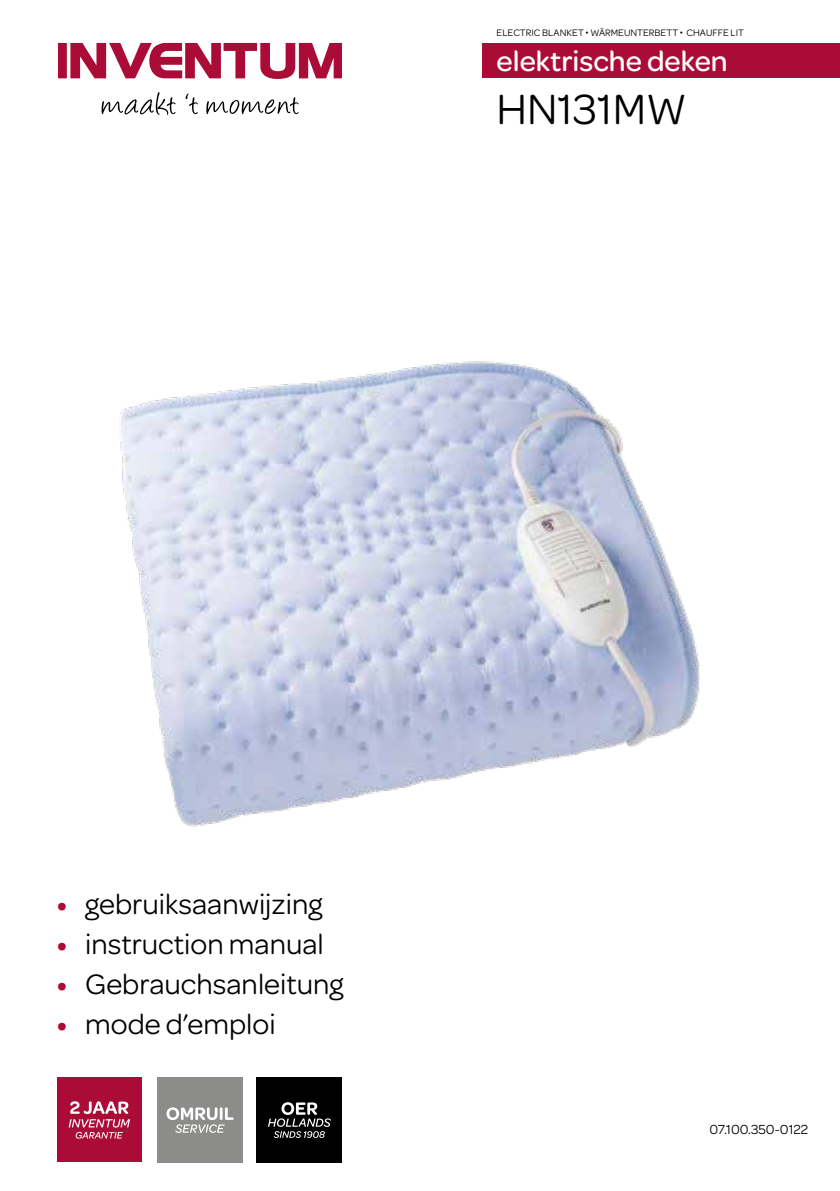
<style>
.page{position:relative;width:840px;height:1191px;background:#fff}
.page>*{position:absolute;margin:0;border:0;box-sizing:border-box;transform-origin:0 0}
.t1{font:45px "Omnes";color:#000}
.t2{font:30px "Omnes";color:#000}
.t3{font:500 30px "Omnes";color:#fff}
.t4{font:14px "Omnes";color:#000}
.t5{font:10px "Omnes";color:#000}
.s1{font-weight:600;color:#ab0c37}
</style>
<div class="page">
<div style="left:482px;top:44px;width:357px;height:34px;background:#ab0c37"></div>
<div style="left:157px;top:1077px;width:85px;height:85px;background:#8c8d8a"></div>
<svg style="left:166px;top:1107px;width:67px;height:25px"></svg>
<div style="left:257px;top:1077px;width:85px;height:85px;background:#000"></div>
<svg style="left:268px;top:1102px;width:62px;height:36px"></svg>
<svg style="left:101px;top:92px;width:74px;height:23px"></svg>
<svg style="left:185px;top:93px;width:13px;height:21px"></svg>
<svg style="left:206px;top:97px;width:92px;height:17px"></svg>
<div style="left:58px;top:44px;width:8px;height:33px;background:#ab0c37"></div>
<div style="left:58px;top:43px;width:9px;height:35px;border:2px solid #ab0c37"></div>
<svg style="left:70px;top:43px;width:272px;height:36px"></svg>
<div style="left:57px;top:1077px;width:85px;height:85px;background:#ab0c37"></div>
<svg style="left:69px;top:1101px;width:61px;height:37px"></svg>
<img style="left:119px;top:361px;width:581px;height:466px">
<p class="t5" style="left:496px;top:26px;width:249px">ELECTRIC BLANKET • WÄRMEUNTERBETT • CHAUFFE LIT</p>
<p class="t3" style="left:496px;top:40px;width:232px">elektrische deken</p>
<h1 class="t1" style="left:496px;top:78px;width:192px">HN131MW</h1>
<p class="t2" style="left:57px;top:884px;width:267px"><span class="s1">•</span> gebruiksaanwijzing</p>
<p class="t2" style="left:57px;top:924px;width:268px"><span class="s1">•</span> instruction manual</p>
<p class="t2" style="left:57px;top:964px;width:288px"><span class="s1">•</span> Gebrauchsanleitung</p>
<p class="t2" style="left:57px;top:1004px;width:220px"><span class="s1">•</span> mode d’emploi</p>
<p class="t4" style="left:709px;top:1120px;width:100px">07.100.350-0122</p>
</div>
